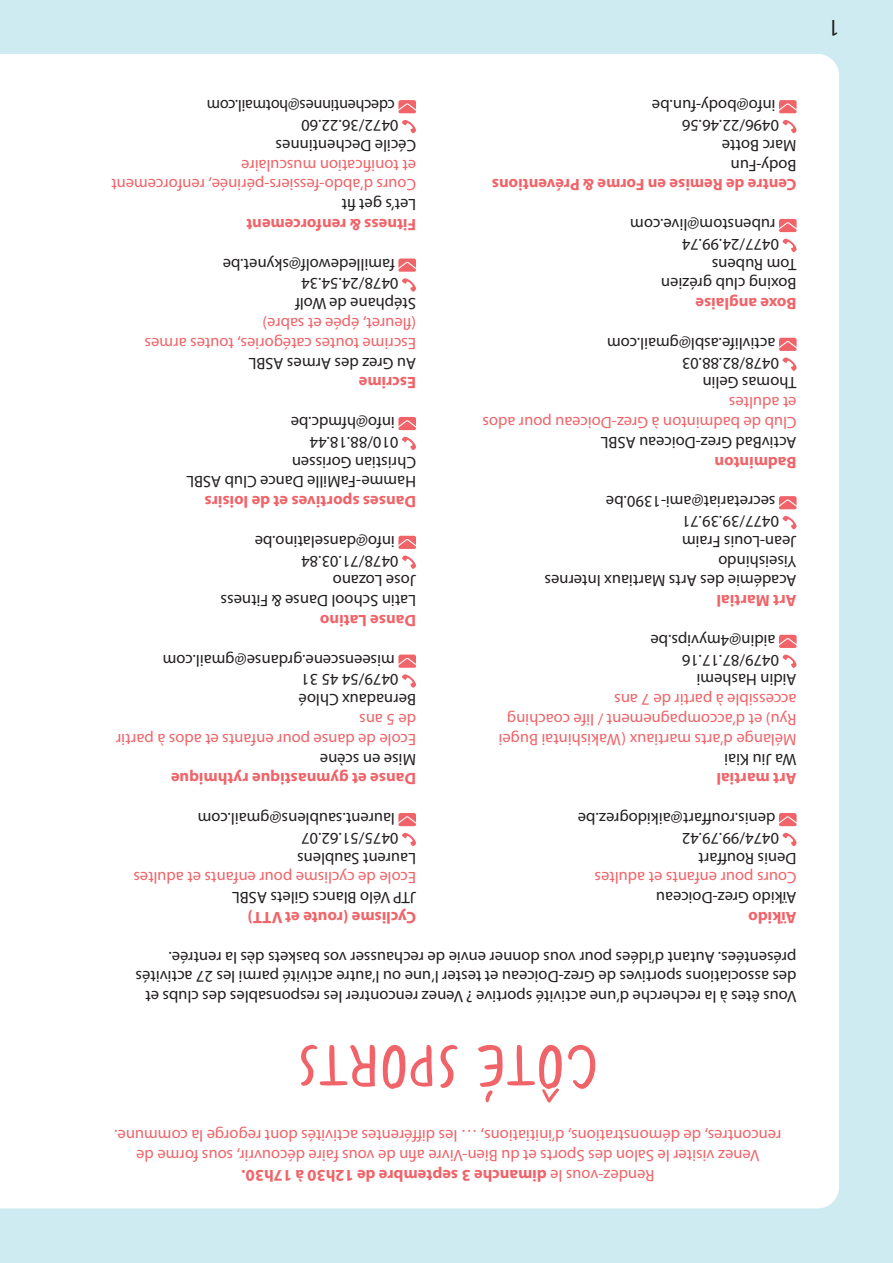
<style>
.page{position:relative;width:893px;height:1263px;background:#cdebf1}
.page>*{position:absolute;margin:0;border:0;box-sizing:border-box;transform-origin:0 0}
.t1{font:60px "Hey Guys";letter-spacing:-.01em;color:#f06469}
.t2{font:condensed 24px "Myriad Pro";color:#231f20}
.t3{font:16.5px/19.8px "Myriad Pro";color:#231f20}
.t4{font:16.5px/19.8px "Myriad Pro";color:#f06469}
.t5{font:700 16.5px "Myriad Pro";color:#f06469}
.s1{font-weight:700}
</style>
<div class="page">
<div style="left:0;top:54px;width:839px;height:1154px;background:#fff"></div>
<svg style="left:782px;top:833px;width:15px;height:13px"></svg>
<svg style="left:779px;top:813px;width:18px;height:13px"></svg>
<svg style="left:782px;top:654px;width:15px;height:14px"></svg>
<svg style="left:779px;top:635px;width:18px;height:13px"></svg>
<svg style="left:782px;top:516px;width:15px;height:13px"></svg>
<svg style="left:779px;top:496px;width:18px;height:13px"></svg>
<svg style="left:782px;top:357px;width:15px;height:14px"></svg>
<svg style="left:779px;top:338px;width:18px;height:13px"></svg>
<svg style="left:782px;top:239px;width:15px;height:13px"></svg>
<svg style="left:779px;top:219px;width:18px;height:13px"></svg>
<svg style="left:782px;top:120px;width:15px;height:13px"></svg>
<svg style="left:779px;top:100px;width:18px;height:13px"></svg>
<svg style="left:402px;top:833px;width:14px;height:13px"></svg>
<svg style="left:398px;top:813px;width:18px;height:13px"></svg>
<svg style="left:402px;top:674px;width:14px;height:14px"></svg>
<svg style="left:398px;top:654px;width:18px;height:14px"></svg>
<svg style="left:402px;top:555px;width:14px;height:14px"></svg>
<svg style="left:398px;top:536px;width:18px;height:13px"></svg>
<svg style="left:402px;top:437px;width:14px;height:13px"></svg>
<svg style="left:398px;top:417px;width:18px;height:13px"></svg>
<svg style="left:402px;top:278px;width:14px;height:14px"></svg>
<svg style="left:398px;top:258px;width:18px;height:14px"></svg>
<svg style="left:402px;top:120px;width:14px;height:13px"></svg>
<svg style="left:398px;top:100px;width:18px;height:13px"></svg>
<svg style="left:542px;top:1088px;width:17px;height:14px"></svg>
<svg style="left:485px;top:1090px;width:8px;height:12px"></svg>
<p class="t3" style="left:398px;top:155px;width:193px;text-indent:-18px;rotate:-180deg">Cécile Dechentinnes<br>0472/36.22.60 cdechentinnes@hotmail.com</p>
<p class="t4" style="left:416px;top:195px;width:306px;rotate:-180deg">Cours d’abdo-fessiers-périnée, renforcement et tonification musculaire</p>
<p class="t3" style="left:416px;top:215px;width:76px;rotate:-180deg">Let’s get fit</p>
<p class="t5" style="left:416px;top:235px;width:171px;rotate:-180deg">Fitness &amp; renforcement</p>
<p class="t3" style="left:398px;top:314px;width:177px;text-indent:-18px;rotate:-180deg">Stéphane de Wolf<br>0478/24.54.34 familledewolf@skynet.be</p>
<p class="t4" style="left:416px;top:353px;width:273px;rotate:-180deg">Escrime toutes catégories, toutes armes (fleuret, épée et sabre)</p>
<p class="t3" style="left:416px;top:373px;width:169px;rotate:-180deg">Au Grez des Armes ASBL</p>
<p class="t5" style="left:416px;top:394px;width:59px;rotate:-180deg">Escrime</p>
<p class="t3" style="left:395px;top:433px;width:106px;rotate:-180deg">info@hfmdc.be</p>
<p class="t3" style="left:398px;top:452px;width:90px;rotate:-180deg">010/88.18.44</p>
<p class="t3" style="left:416px;top:472px;width:126px;rotate:-180deg">Christian Gorissen</p>
<p class="t3" style="left:416px;top:492px;width:231px;rotate:-180deg">Hamme-FaMille Dance Club ASBL</p>
<p class="t5" style="left:416px;top:512px;width:213px;rotate:-180deg">Danses sportives et de loisirs</p>
<p class="t3" style="left:395px;top:551px;width:142px;rotate:-180deg">info@danselatino.be</p>
<p class="t3" style="left:398px;top:571px;width:99px;rotate:-180deg">0478/71.03.84</p>
<p class="t3" style="left:416px;top:591px;width:85px;rotate:-180deg">Jose Lozano</p>
<p class="t3" style="left:416px;top:611px;width:197px;rotate:-180deg">Latin School Danse &amp; Fitness</p>
<p class="t5" style="left:416px;top:631px;width:97px;rotate:-180deg">Danse Latino</p>
<p class="t3" style="left:398px;top:710px;width:237px;text-indent:-18px;rotate:-180deg">Bernadaux Chloé<br>0479/54 45 31 miseenscene.grdanse@gmail.com</p>
<p class="t4" style="left:416px;top:749px;width:301px;rotate:-180deg">Ecole de danse pour enfants et ados à partir de 5 ans</p>
<p class="t3" style="left:416px;top:769px;width:98px;rotate:-180deg">Mise en scène</p>
<p class="t5" style="left:416px;top:790px;width:247px;rotate:-180deg">Danse et gymnastique rythmique</p>
<p class="t3" style="left:398px;top:868px;width:202px;text-indent:-18px;rotate:-180deg">Laurent Saublens<br>0475/51.62.07 laurent.saublens@gmail.com</p>
<p class="t4" style="left:416px;top:888px;width:284px;rotate:-180deg">Ecole de cyclisme pour enfants et adultes</p>
<p class="t3" style="left:416px;top:908px;width:185px;rotate:-180deg">JTP Vélo Blancs Gilets ASBL</p>
<p class="t5" style="left:416px;top:928px;width:170px;rotate:-180deg">Cyclisme (route et VTT)</p>
<p class="t3" style="left:775px;top:116px;width:125px;rotate:-180deg">info@body-fun.be</p>
<p class="t3" style="left:779px;top:136px;width:99px;rotate:-180deg">0496/22.46.56</p>
<p class="t3" style="left:797px;top:155px;width:76px;rotate:-180deg">Marc Botte</p>
<p class="t3" style="left:797px;top:175px;width:67px;rotate:-180deg">Body-Fun</p>
<p class="t5" style="left:797px;top:196px;width:306px;rotate:-180deg">Centre de Remise en Forme &amp; Préventions</p>
<p class="t3" style="left:779px;top:254px;width:150px;rotate:-180deg">0477/24.99.74 rubenstom@live.com</p>
<p class="t3" style="left:797px;top:294px;width:137px;rotate:-180deg">Boxing club grézien<br>Tom Rubens</p>
<p class="t5" style="left:797px;top:314px;width:103px;rotate:-180deg">Boxe anglaise</p>
<p class="t3" style="left:779px;top:393px;width:174px;text-indent:-18px;rotate:-180deg">Thomas Gelin<br>0478/82.88.03 activlife.asbl@gmail.com</p>
<p class="t4" style="left:797px;top:433px;width:316px;rotate:-180deg">Club de badminton à Grez-Doiceau pour ados et adultes</p>
<p class="t3" style="left:797px;top:452px;width:197px;rotate:-180deg">ActivBad Grez-Doiceau ASBL</p>
<p class="t5" style="left:797px;top:473px;width:84px;rotate:-180deg">Badminton</p>
<p class="t3" style="left:775px;top:512px;width:171px;rotate:-180deg">secretariat@ami-1390.be</p>
<p class="t3" style="left:779px;top:532px;width:99px;rotate:-180deg">0477/39.39.71</p>
<p class="t3" style="left:797px;top:551px;width:116px;rotate:-180deg">Jean-Louis Fraim</p>
<p class="t3" style="left:797px;top:571px;width:80px;rotate:-180deg">Yiseishindo</p>
<p class="t3" style="left:797px;top:591px;width:254px;rotate:-180deg">Académie des Arts Martiaux Internes</p>
<p class="t5" style="left:797px;top:611px;width:81px;rotate:-180deg">Art Martial</p>
<p class="t3" style="left:779px;top:690px;width:130px;text-indent:-18px;rotate:-180deg">Aidin Hashemi<br>0479/87.17.16 aidin@4myvips.be</p>
<p class="t4" style="left:797px;top:749px;width:299px;rotate:-180deg">Mélange d’arts martiaux (Wakishintai Bugei<br>Ryu) et d’accompagnement / life coaching accessible à partir de 7 ans</p>
<p class="t3" style="left:797px;top:769px;width:74px;rotate:-180deg">Wa Jiu Kiai</p>
<p class="t5" style="left:797px;top:790px;width:82px;rotate:-180deg">Art martial</p>
<p class="t3" style="left:779px;top:868px;width:203px;text-indent:-18px;rotate:-180deg">Denis Rouffart<br>0474/99.79.42 denis.rouffart@aikidogrez.be</p>
<p class="t4" style="left:797px;top:888px;width:203px;rotate:-180deg">Cours pour enfants et adultes</p>
<p class="t3" style="left:797px;top:908px;width:142px;rotate:-180deg">Aïkido Grez-Doiceau</p>
<p class="t5" style="left:797px;top:928px;width:50px;rotate:-180deg">Aïkido</p>
<p class="t3" style="left:797px;top:1007px;width:662px;rotate:-180deg">Vous êtes à la recherche d’une activité sportive ? Venez rencontrer les responsables des clubs et des associations sportives de Grez-Doiceau et tester l’une ou l’autre activité parmi les 27 activités présentées. Autant d’idées pour vous donner envie de rechausser vos baskets dès la rentrée.</p>
<h1 class="t1" style="left:599px;top:1094px;width:303px;rotate:-180deg">Cote Sports</h1>
<p class="t4" style="left:781px;top:1185px;width:669px;text-align:center;rotate:-180deg">Rendez-vous le <span class="s1">dimanche 3 septembre de 12h30 à 17h30.<br></span>Venez visiter le Salon des Sports et du Bien-Vivre afin de vous faire découvrir, sous forme de rencontres, de démonstrations, d’initiations, … les différentes activités dont regorge la commune.</p>
<h2 class="t2" style="left:839px;top:43px;width:11px;rotate:-180deg">1</h2>
</div>
